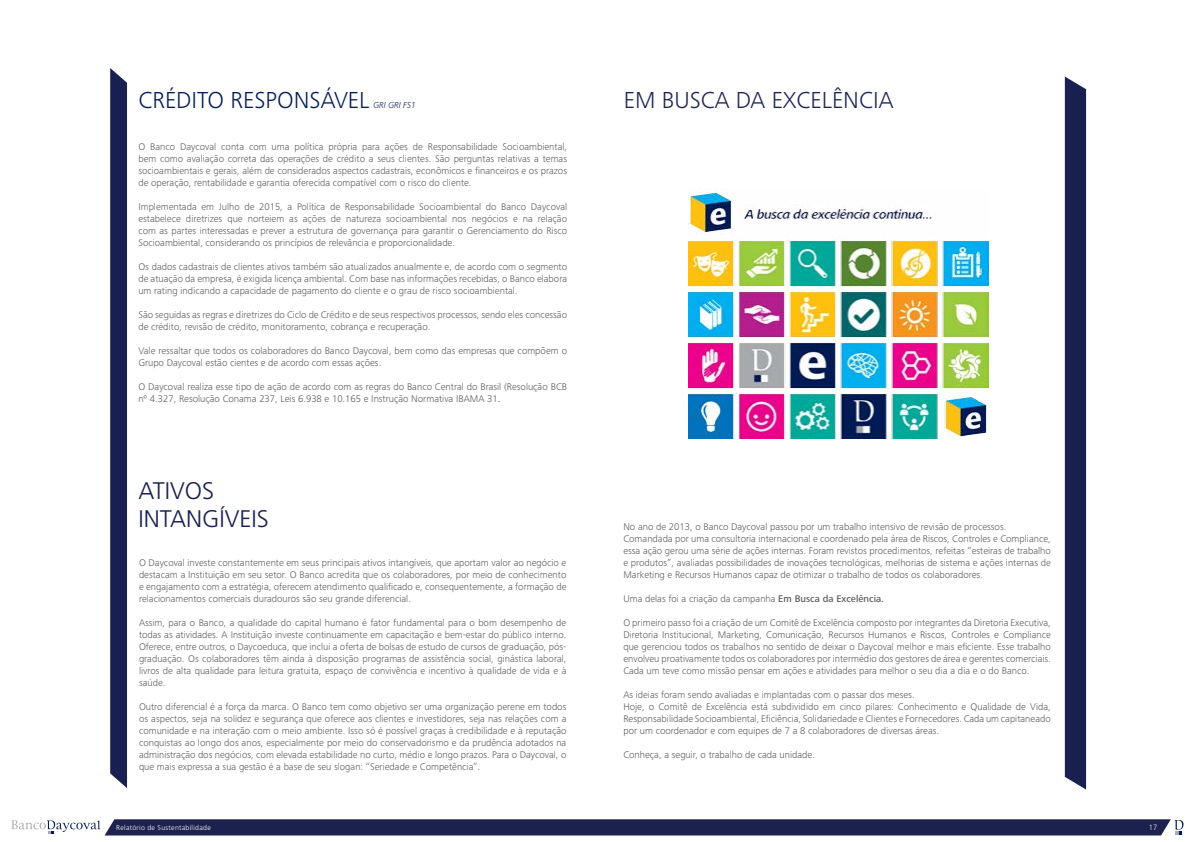
<style>
.page{position:relative;width:1191px;height:842px;background:#fff}
.page>*{position:absolute;margin:0;border:0;box-sizing:border-box;transform-origin:0 0}
.t1{font:300 24px "Frutiger Next Pro";color:#1a2352}
.t2{font:300 24px "Frutiger Next Pro";color:#001c54}
.t3{font:300 24px/28.8px "Frutiger LT Std";color:#17204e}
.t4{font:300 10px/12px "Frutiger Next Pro";color:#58595b;text-align:justify}
.t5{font:300 10px/12px "Frutiger Next Pro";color:#58585b}
.t6{font:italic 300 9px "Frutiger Next Pro";color:#001c54}
.t7{font:300 8px "Frutiger Next Pro";color:#fff}
.t8{font:300 7px "Frutiger LT Std";letter-spacing:.04em;color:#fff}
.s1{color:#000}
.s2{font-weight:500}
</style>
<div class="page">
<svg style="left:11px;top:819px;width:1172px;height:16px;background:#333860"></svg>
<svg style="left:110px;top:68px;width:17px;height:720px;background:#1e2753"></svg>
<img style="left:688px;top:192px;width:300px;height:247px">
<div style="left:1064px;top:77px;width:22px;height:712px;background:#17204e"></div>
<h1 class="t2" style="left:138px;top:86px;width:233px">CRÉDITO RESPONSÁVEL</h1>
<p class="t6" style="left:373px;top:100px;width:44px">GRI GRI FS1</p>
<p class="t4" style="left:138px;top:141px;width:430px">O Banco Daycoval conta com uma política própria para ações de Responsabilidade Socioambiental, bem como avaliação correta das operações de crédito a seus clientes. São perguntas relativas a temas socioambientais e gerais, além de considerados aspectos cadastrais, econômicos e financeiros e os prazos de operação, rentabilidade e garantia oferecida compatível com o risco do cliente.</p>
<p class="t4" style="left:138px;top:201px;width:430px">Implementada em Julho de 2015, a Política de Responsabilidade Socioambiental do Banco Daycoval estabelece diretrizes que norteiem as ações de natureza socioambiental nos negócios e na relação com as partes interessadas e prever a estrutura de governança para garantir o Gerenciamento do Risco Socioambiental, considerando os princípios de relevância e proporcionalidade.</p>
<p class="t4" style="left:138px;top:261px;width:430px">Os dados cadastrais de clientes ativos também são atualizados anualmente e, de acordo com o segmento de atuação da empresa, é exigida licença ambiental. Com base nas informações recebidas, o Banco elabora um rating indicando a capacidade de pagamento do cliente e o grau de risco socioambiental.</p>
<p class="t4" style="left:138px;top:309px;width:430px">São seguidas as regras e diretrizes do Ciclo de Crédito e de seus respectivos processos, sendo eles concessão de crédito, revisão de crédito, monitoramento, cobrança e recuperação.</p>
<p class="t5" style="left:138px;top:345px;width:430px">Vale ressaltar que todos os colaboradores do Banco Daycoval, bem como das empresas que compõem o<br>Grupo Daycoval estão cientes e de acordo com essas ações.</p>
<p class="t5" style="left:138px;top:381px;width:430px">O Daycoval realiza esse tipo de ação de acordo com as regras do Banco Central do Brasil (Resolução BCB nº 4.327, Resolução Conama 237, Leis 6.938 e 10.165 e Instrução Normativa IBAMA 31<span class="s1">.</span></p>
<h1 class="t3" style="left:138px;top:476px;width:132px">ATIVOS<br>INTANGÍVEIS</h1>
<p class="t4" style="left:139px;top:557px;width:429px">O Daycoval investe constantemente em seus principais ativos intangíveis, que aportam valor ao negócio e destacam a Instituição em seu setor. O Banco acredita que os colaboradores, por meio de conhecimento e engajamento com a estratégia, oferecem atendimento qualificado e, consequentemente, a formação de relacionamentos comerciais duradouros são seu grande diferencial.</p>
<p class="t4" style="left:139px;top:617px;width:429px">Assim, para o Banco, a qualidade do capital humano é fator fundamental para o bom desempenho de todas as atividades. A Instituição investe continuamente em capacitação e bem-estar do público interno.<br>Oferece, entre outros, o Daycoeduca, que inclui a oferta de bolsas de estudo de cursos de graduação, pós&shy;graduação. Os colaboradores têm ainda à disposição programas de assistência social, ginástica laboral, livros de alta qualidade para leitura gratuita, espaço de convivência e incentivo à qualidade de vida e à saúde.</p>
<p class="t4" style="left:139px;top:701px;width:429px">Outro diferencial é a força da marca. O Banco tem como objetivo ser uma organização perene em todos os aspectos, seja na solidez e segurança que oferece aos clientes e investidores, seja nas relações com a comunidade e na interação com o meio ambiente. Isso só é possível graças à credibilidade e à reputação conquistas ao longo dos anos, especialmente por meio do conservadorismo e da prudência adotados na administração dos negócios, com elevada estabilidade no curto, médio e longo prazos. Para o Daycoval, o que mais expressa a sua gestão é a base de seu slogan: “Seriedade e Competência”.</p>
<h1 class="t1" style="left:624px;top:86px;width:271px">EM BUSCA DA EXCELÊNCIA</h1>
<p class="t5" style="left:623px;top:521px;width:429px">No ano de 2013, o Banco Daycoval passou por um trabalho intensivo de revisão de processos.<br>Comandada por uma consultoria internacional e coordenado pela área de Riscos, Controles e Compliance, essa ação gerou uma série de ações internas. Foram revistos procedimentos, refeitas “esteiras de trabalho e produtos”, avaliadas possibilidades de inovações tecnológicas, melhorias de sistema e ações internas de Marketing e Recursos Humanos capaz de otimizar o trabalho de todos os colaboradores.</p>
<p class="t5" style="left:623px;top:593px;width:262px">Uma delas foi a criação da campanha <span class="s2">Em Busca da Excelência.</span></p>
<p class="t5" style="left:623px;top:617px;width:429px;text-align:justify">O primeiro passo foi a criação de um Comitê de Excelência composto por integrantes da Diretoria Executiva, Diretoria Institucional, Marketing, Comunicação, Recursos Humanos e Riscos, Controles e Compliance que gerenciou todos os trabalhos no sentido de deixar o Daycoval melhor e mais eficiente. Esse trabalho envolveu proativamente todos os colaboradores por intermédio dos gestores de área e gerentes comerciais.<br>Cada um teve como missão pensar em ações e atividades para melhor o seu dia a dia e o do Banco.</p>
<p class="t5" style="left:623px;top:689px;width:429px">As ideias foram sendo avaliadas e implantadas com o passar dos meses.<br>Hoje, o Comitê de Excelência está subdividido em cinco pilares: Conhecimento e Qualidade de Vida, Responsabilidade Socioambiental, Eficiência, Solidariedade e Clientes e Fornecedores. Cada um capitaneado por um coordenador e com equipes de 7 a 8 colaboradores de diversas áreas.</p>
<p class="t5" style="left:623px;top:749px;width:193px">Conheça, a seguir, o trabalho de cada unidade.</p>
<p class="t8" style="left:116px;top:824px;width:96px">Relatório de Sustentabilidade</p>
<p class="t7" style="left:1148px;top:823px;width:10px">17</p>
</div>
